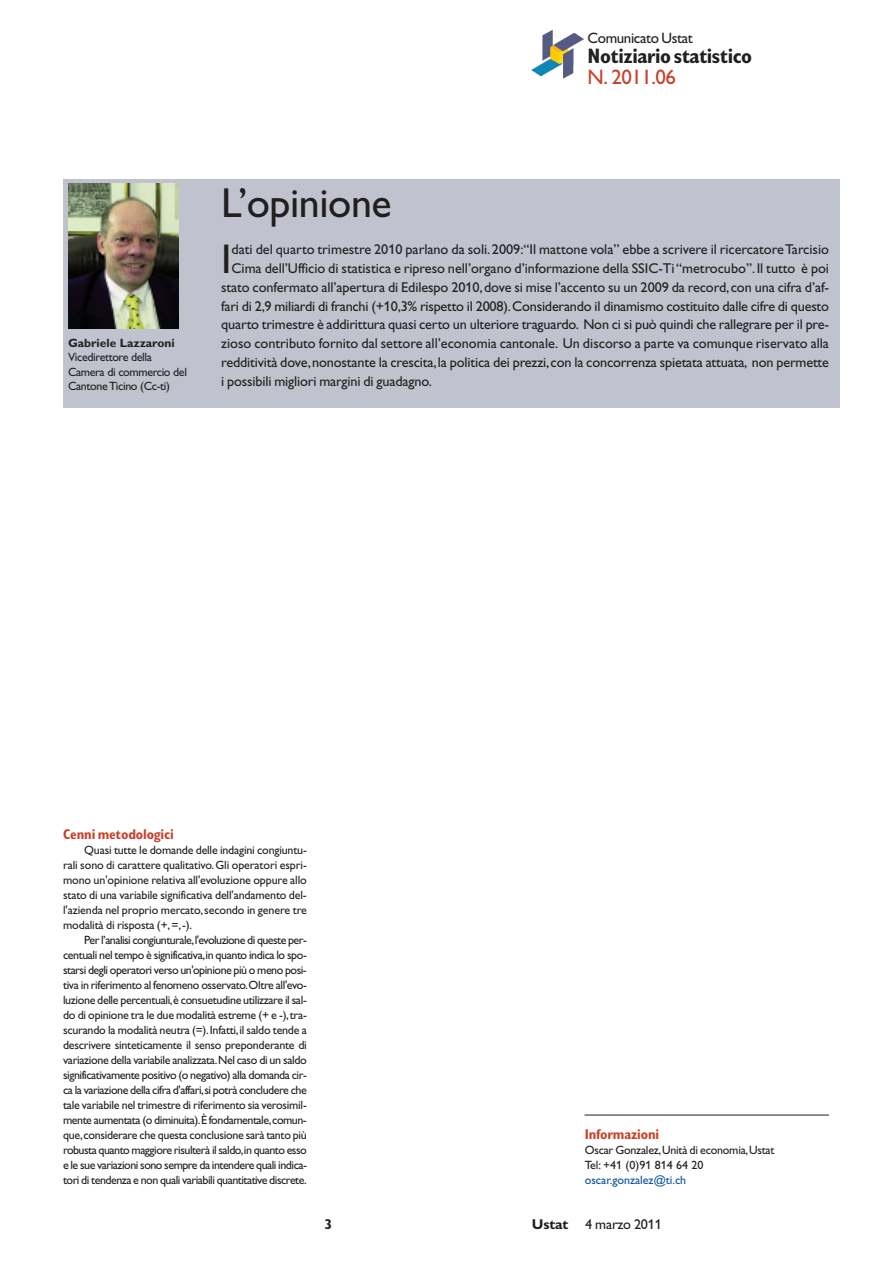
<style>
.page{position:relative;width:893px;height:1263px;background:#fff}
.page>*{position:absolute;margin:0;border:0;box-sizing:border-box;transform-origin:0 0}
.t1{font:42px "Gill Alt One";letter-spacing:-.01em;color:#231f20}
.t2{font:41.7px "Gill Alt One";color:#231f20}
.t3{font:700 condensed 21px "Gill Sans";letter-spacing:-.02em;color:#231f20}
.t4{font:21px "Gill Sans";letter-spacing:-.025em;color:#c9402b}
.t5{font:15px "Gill Alt One";letter-spacing:-.025em;color:#231f20}
.t6{font:14.25px "Gill Alt One";letter-spacing:-.01em;color:#231f20}
.t7{font:700 condensed 14.25px "Gill Sans";letter-spacing:-.01em;color:#c9402b}
.t8{font:700 14.25px "Gill Alt One";color:#231f20}
.t9{font:12px/15px "Gill Alt One";letter-spacing:-.03em;color:#231f20;text-align:justify}
.t10{font:12px "Gill Alt One";color:#0a4fa2}
.t11{font:700 12px "Gill Alt One";color:#231f20}
.s1{font-weight:700}
</style>
<div class="page">
<img style="left:531px;top:31px;width:52px;height:48px">
<hr style="left:584px;top:1115px;width:245px;height:1px;background:#231f20">
<div style="left:64px;top:179px;width:776px;height:229px;background:#c0c3cd"></div>
<img style="left:68px;top:184px;width:111px;height:144px">
<p class="t5" style="left:588px;top:33px;width:107px">Comunicato Ustat</p>
<h3 class="t3" style="left:588px;top:48px;width:166px">Notiziario statistico</h3>
<h3 class="t4" style="left:588px;top:69px;width:90px">N. 2011.06</h3>
<p class="t11" style="left:68px;top:339px;width:108px">Gabriele Lazzaroni</p>
<p class="t9" style="left:68px;top:351px;width:120px;line-height:14.4px;text-align:left">Vicedirettore della<br>Camera di commercio del<br>Cantone Ticino (Cc-ti)</p>
<h1 class="t1" style="left:221px;top:188px;width:172px">L’opinione</h1>
<h2 class="t2" style="left:221px;top:245px;width:12px">I</h2>
<p class="t6" style="left:232px;top:245px;width:599px">dati del quarto trimestre 2010 parlano da soli. 2009:“Il mattone vola” ebbe a scrivere il ricercatore Tarcisio</p>
<p class="t6" style="left:232px;top:263px;width:599px">Cima dell’Ufficio di statistica e ripreso nell’organo d’informazione della SSIC-Ti “metrocubo”. Il tutto è poi</p>
<p class="t6" style="left:221px;top:282px;width:609px">stato confermato all’apertura di Edilespo 2010, dove si mise l’accento su un 2009 da record, con una cifra d’af-</p>
<p class="t6" style="left:221px;top:301px;width:609px">fari di 2,9 miliardi di franchi (+10,3% rispetto il 2008). Considerando il dinamismo costituito dalle cifre di questo</p>
<p class="t6" style="left:221px;top:320px;width:609px">quarto trimestre è addirittura quasi certo un ulteriore traguardo. Non ci si può quindi che rallegrare per il pre-</p>
<p class="t6" style="left:221px;top:338px;width:609px">zioso contributo fornito dal settore all’economia cantonale. Un discorso a parte va comunque riservato alla</p>
<p class="t6" style="left:221px;top:357px;width:609px">redditività dove, nonostante la crescita, la politica dei prezzi, con la concorrenza spietata attuata, non permette</p>
<p class="t6" style="left:221px;top:376px;width:212px">i possibili migliori margini di guadagno.</p>
<p class="t7" style="left:63px;top:829px;width:112px">Cenni metodologici</p>
<p class="t9" style="left:63px;top:844px;width:245px;text-indent:21px">Quasi tutte le domande delle indagini congiuntu&shy;rali sono di carattere qualitativo. Gli operatori espri&shy;mono un'opinione relativa all'evoluzione oppure allo stato di una variabile significativa dell'andamento del&shy;l'azienda nel proprio mercato, secondo in genere tre modalità di risposta (+, =, -).</p>
<p class="t9" style="left:63px;top:934px;width:245px;text-indent:21px">Per l’analisi congiunturale,l'evoluzione di queste per&shy;centuali nel tempo è significativa,in quanto indica lo spo&shy;starsi degli operatori verso un'opinione più o meno posi&shy;tiva in riferimento al fenomeno osservato.Oltre all'evo&shy;luzione delle percentuali,è consuetudine utilizzare il sal&shy;do di opinione tra le due modalità estreme (+ e -), tra&shy;scurando la modalità neutra (=). Infatti, il saldo tende a descrivere sinteticamente il senso preponderante di variazione della variabile analizzata.Nel caso di un saldo significativamente positivo (o negativo) alla domanda cir&shy;ca la variazione della cifra d'affari,si potrà concludere che tale variabile nel trimestre di riferimento sia verosimil&shy;mente aumentata (o diminuita).È fondamentale,comun&shy;que,considerare che questa conclusione sarà tanto più robusta quanto maggiore risulterà il saldo,in quanto esso e le sue variazioni sono sempre da intendere quali indica&shy;tori di tendenza e non quali variabili quantitative discrete.</p>
<p class="t7" style="left:585px;top:1129px;width:76px">Informazioni</p>
<p class="t9" style="left:585px;top:1144px;width:191px">Oscar Gonzalez, Unità di economia, Ustat<br>Tel: +41 (0)91 814 64 20</p>
<p class="t10" style="left:585px;top:1176px;width:103px">oscar.gonzalez@ti.ch</p>
<p class="t8" style="left:324px;top:1220px;width:9px">3</p>
<p class="t6" style="left:532px;top:1220px;width:132px"><span class="s1">Ustat</span> 4 marzo 2011</p>
</div>
